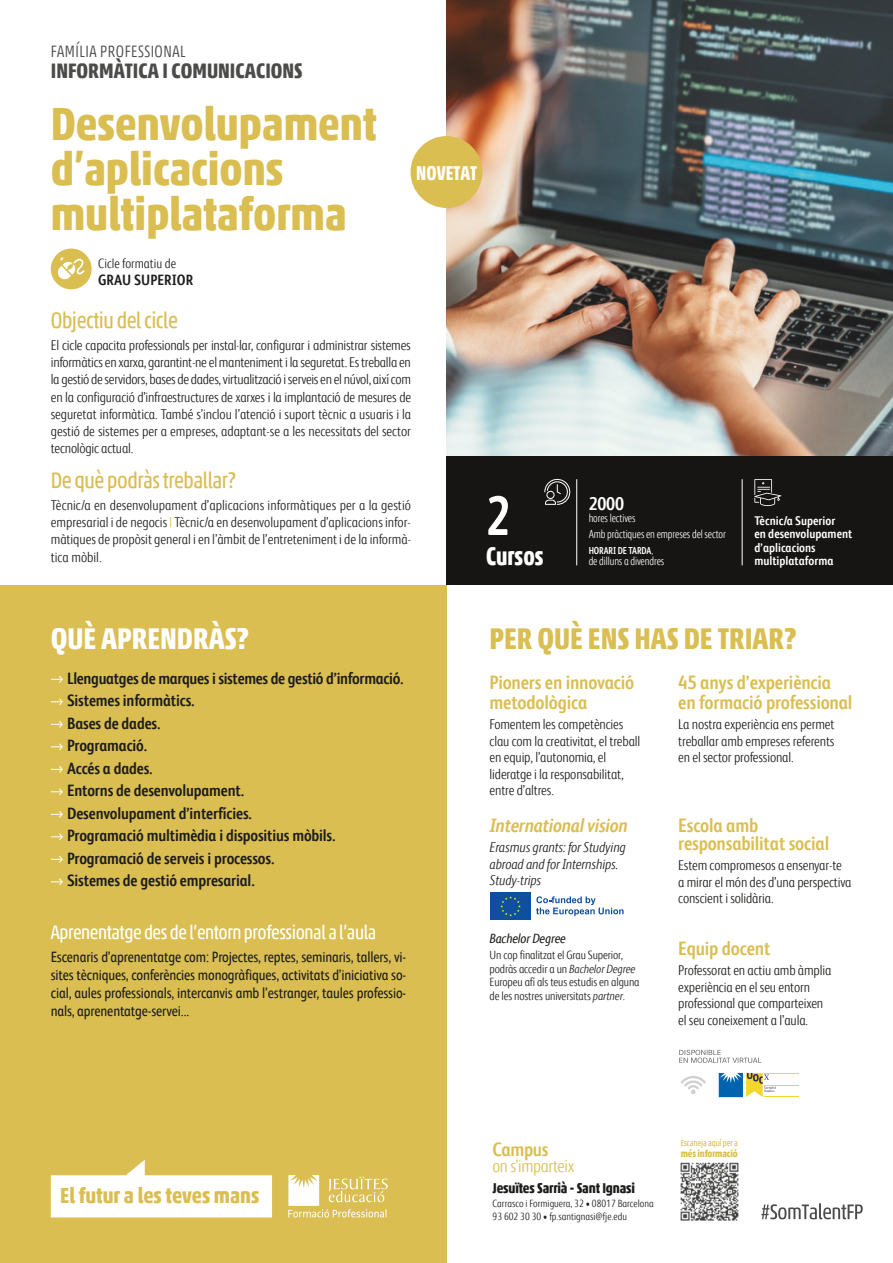
<style>
.page{position:relative;width:893px;height:1263px;background:#fff}
.page>*{position:absolute;margin:0;border:0;box-sizing:border-box;transform-origin:0 0}
.t1{font:700 55.65px "FS Albert Narrow";color:#fff;scale:.9 1}
.t2{font:700 condensed 46.5px/44.7px "Akko Pro";color:#dabe52}
.t3{font:700 condensed 30px "Akko Pro";color:#dabe52}
.t4{font:700 condensed 30px "Akko Pro";color:#fff}
.t5{font:700 condensed 25.5px "Akko Pro";color:#fff;scale:.9 1}
.t6{font:condensed 22.5px "Akko Pro";letter-spacing:-.02em;color:#dabe52}
.t7{font:700 condensed 21.75px "Akko Pro";color:#dabe52}
.t8{font:700 condensed 21px "Akko Pro";color:#4b4b4a}
.t9{font:700 condensed 20.1px "Akko Pro";color:#fff;scale:.91 1}
.t10{font:700 19.5px/19.5px "FS Albert Narrow";letter-spacing:-.01em;color:#dabe52}
.t11{font:condensed 19.5px "Akko Pro";letter-spacing:-.02em;color:#fff}
.t12{font:italic 700 19.5px "FS Albert Narrow";letter-spacing:-.01em;color:#dabe52}
.t13{font:700 18.6px "FS Albert Narrow";color:#fff}
.t14{font:300 18px "FS Albert Narrow";letter-spacing:-.02em;color:#dabe52}
.t15{font:700 16.5px/22.5px "FS Albert Narrow";letter-spacing:-.01em;color:#1d1d1b}
.t16{font:300 condensed 16.5px "Akko Pro";letter-spacing:.03em;color:#4b4b4a}
.t17{font:15px/18px "FS Albert Narrow";letter-spacing:-.01em;color:#1d1d1b;text-align:justify}
.t18{font:700 15px "FS Albert Narrow";color:#1d1d1b}
.t19{font:300 14.25px/16.5px "FS Albert Narrow";letter-spacing:-.01em;color:#1d1d1b;text-align:justify}
.t20{font:italic 300 14.25px/16.5px "FS Albert Narrow";letter-spacing:-.01em;color:#1d1d1b}
.t21{font:700 condensed 14.25px "Akko Pro";letter-spacing:-.01em;color:#1d1d1b}
.t22{font:300 13.5px "FS Albert Narrow";color:#1d1d1b}
.t23{font:italic 13.5px "FS Albert Narrow";letter-spacing:-.01em;color:#1d1d1b}
.t24{font:700 12.6px/13.5px "FS Albert Narrow";color:#fff}
.t25{font:300 12px/13.5px "FS Albert Narrow";letter-spacing:-.01em;color:#1d1d1b}
.t26{font:300 11.85px/15.9px "FS Albert Narrow";letter-spacing:-.01em;color:#fff;scale:.9 1}
.t27{font:300 10.5px/12.6px "FS Albert Narrow";color:#1d1d1b}
.t28{font:700 10.2px "FS Albert Narrow";letter-spacing:-.01em;color:#fff;scale:.9 1}
.t29{font:700 condensed 9.9px "Akko Pro";letter-spacing:-.01em;color:#dabe52}
.t30{font:condensed 9px "Akko Pro";letter-spacing:-.01em;color:#dabe52;scale:.96 1}
.s1{color:#fff}
.s2{color:#dabe52}
.s3{font-weight:300}
.s4{font-style:italic}
</style>
<div class="page">
<img style="left:446px;top:0;width:447px;height:456px">
<div style="left:0;top:585px;width:446px;height:678px;background:#dabe52"></div>
<div style="left:51px;top:249px;width:41px;height:40px;background:#dabe52;border-radius:50%"></div>
<svg style="left:58px;top:257px;width:27px;height:23px"></svg>
<svg style="left:51px;top:676px;width:12px;height:7px"></svg>
<svg style="left:51px;top:698px;width:12px;height:8px"></svg>
<svg style="left:51px;top:721px;width:12px;height:7px"></svg>
<svg style="left:51px;top:743px;width:12px;height:8px"></svg>
<svg style="left:51px;top:766px;width:12px;height:7px"></svg>
<svg style="left:51px;top:788px;width:12px;height:8px"></svg>
<svg style="left:51px;top:811px;width:12px;height:7px"></svg>
<svg style="left:51px;top:833px;width:12px;height:8px"></svg>
<svg style="left:51px;top:856px;width:12px;height:7px"></svg>
<svg style="left:51px;top:878px;width:12px;height:8px"></svg>
<svg style="left:490px;top:892px;width:41px;height:1px"></svg>
<div style="left:490px;top:893px;width:41px;height:27px;background:#0e4f9e"></div>
<svg style="left:500px;top:896px;width:21px;height:20px"></svg>
<svg style="left:536px;top:896px;width:88px;height:20px"></svg>
<div style="left:446px;top:456px;width:447px;height:129px;background:#161513"></div>
<svg style="left:544px;top:478px;width:27px;height:27px"></svg>
<svg style="left:754px;top:479px;width:27px;height:27px"></svg>
<hr style="left:576px;top:479px;width:1px;height:86px;background:#fff">
<hr style="left:742px;top:479px;width:1px;height:86px;background:#fff">
<svg style="left:51px;top:1159px;width:221px;height:58px"></svg>
<img style="left:680px;top:1162px;width:59px;height:59px">
<svg style="left:761px;top:1203px;width:102px;height:16px"></svg>
<div style="left:411px;top:136px;width:71px;height:72px;background:#dabe52;border-radius:50%"></div>
<svg style="left:288px;top:1175px;width:100px;height:42px"></svg>
<svg style="left:681px;top:1076px;width:25px;height:18px"></svg>
<hr style="left:764px;top:1073px;width:35px;height:1px;background:#f3d72c">
<hr style="left:764px;top:1084px;width:35px;height:1px;background:#f3d72c">
<hr style="left:764px;top:1096px;width:35px;height:1px;background:#f3d72c">
<svg style="left:719px;top:1073px;width:57px;height:24px"></svg>
<svg style="left:679px;top:1050px;width:82px;height:13px"></svg>
<p class="t16" style="left:51px;top:41px;width:136px">FAMÍLIA PROFESSIONAL</p>
<h3 class="t8" style="left:51px;top:58px;width:253px">INFORMÀTICA I COMUNICACIONS</h3>
<h2 class="t2" style="left:51px;top:101px;width:328px">Desenvolupament d’aplicacions multiplataforma</h2>
<p class="t22" style="left:98px;top:254px;width:80px">Cicle formatiu de</p>
<p class="t18" style="left:98px;top:269px;width:97px">GRAU SUPERIOR</p>
<h3 class="t6" style="left:51px;top:307px;width:129px">Objectiu del cicle</h3>
<p class="t19" style="left:51px;top:336px;width:362px;line-height:17.2px">El cicle capacita professionals per instal·lar, configurar i administrar sistemes informàtics en xarxa, garantint-ne el manteniment i la seguretat. Es treballa en la gestió de servidors, bases de dades, virtualització i serveis en el núvol, així com en la configuració d’infraestructures de xarxes i la implantació de mesures de seguretat informàtica. També s’inclou l’atenció i suport tècnic a usuaris i la gestió de sistemes per a empreses, adaptant-se a les necessitats del sector tecnològic actual.</p>
<h3 class="t6" style="left:51px;top:467px;width:194px">De què podràs treballar?<span class="s1">?</span></h3>
<p class="t19" style="left:51px;top:496px;width:362px;line-height:17.2px">Tècnic/a en desenvolupament d’aplicacions informàtiques per a la gestió empresarial i de negocis <span class="s2">|</span> Tècnic/a en desenvolupament d’aplicacions infor&shy;màtiques de propòsit general i en l’àmbit de l’entreteniment i de la informà&shy;tica mòbil.</p>
<h3 class="t9" style="left:416px;top:160px;width:68px">NOVETAT</h3>
<h1 class="t1" style="left:486px;top:475px;width:29px">2</h1>
<h3 class="t5" style="left:486px;top:541px;width:65px">Cursos</h3>
<h3 class="t13" style="left:589px;top:490px;width:37px">2000</h3>
<p class="t26" style="left:589px;top:509px;width:154px">hores lectives<br>Amb pràctiques en empreses del sector</p>
<p class="t28" style="left:589px;top:543px;width:73px">HORARI DE TARDA<span class="s3">,</span></p>
<p class="t26" style="left:589px;top:553px;width:86px">de dilluns a divendres</p>
<p class="t24" style="left:754px;top:513px;width:99px">Tècnic/a Superior<br>en desenvolupament d’aplicacions multiplataforma</p>
<h3 class="t4" style="left:51px;top:620px;width:200px">QUÈ APRENDRÀS?</h3>
<p class="t15" style="left:67px;top:666px;width:338px">Llenguatges de marques i sistemes de gestió d’informació.<br>Sistemes informàtics.<br>Bases de dades.<br>Programació.<br>Accés a dades.<br>Entorns de desenvolupament.<br>Desenvolupament d’interfícies.<br>Programació multimèdia i dispositius mòbils.<br>Programació de serveis i processos.<br>Sistemes de gestió empresarial.</p>
<h3 class="t11" style="left:51px;top:921px;width:327px">Aprenentatge des de l’entorn professional a l’aula</h3>
<p class="t17" style="left:51px;top:947px;width:357px">Escenaris d’aprenentatge com: Projectes, reptes, seminaris, tallers, vi&shy;sites tècniques, conferències monogràfiques, activitats d’iniciativa so&shy;cial, aules professionals, intercanvis amb l’estranger, taules professio&shy;nals, aprenentatge-servei...</p>
<h3 class="t3" style="left:490px;top:620px;width:308px">PER QUÈ ENS HAS DE TRIAR?</h3>
<h3 class="t10" style="left:490px;top:672px;width:146px">Pioners en innovació metodològica</h3>
<p class="t19" style="left:490px;top:715px;width:152px;text-align:left">Fomentem les competències clau com la creativitat, el treball en equip, l’autonomia, el lideratge i la responsabilitat, entre d’altres.</p>
<h3 class="t10" style="left:678px;top:815px;width:152px;line-height:18px">Escola amb responsabilitat social</h3>
<p class="t19" style="left:678px;top:856px;width:175px;text-align:left">Estem compromesos a ensenyar-te a mirar el món des d’una perspectiva conscient i solidària.</p>
<h3 class="t10" style="left:678px;top:672px;width:176px">45 anys d’experiència en formació professional</h3>
<p class="t19" style="left:678px;top:715px;width:158px">La nostra experiència ens permet treballar amb empreses referents en el sector professional.</p>
<h3 class="t12" style="left:490px;top:811px;width:140px">International vision</h3>
<p class="t20" style="left:490px;top:838px;width:138px">Erasmus grants: for Studying abroad and for Internships.<br>Study-trips</p>
<p class="t23" style="left:490px;top:929px;width:78px">Bachelor Degree</p>
<p class="t25" style="left:490px;top:947px;width:151px">Un cop finalitzat el Grau Superior, podràs accedir a un <span class="s4">Bachelor Degree </span>Europeu afí als teus estudis en alguna de les nostres universitats <span class="s4">partner</span>.</p>
<h3 class="t10" style="left:678px;top:937px;width:94px">Equip docent</h3>
<p class="t19" style="left:678px;top:961px;width:155px;text-align:left">Professorat en actiu amb àmplia experiència en el seu entorn professional que comparteixen el seu coneixement a l’aula.</p>
<h3 class="t7" style="left:60px;top:1182px;width:201px">El futur a les teves mans</h3>
<h3 class="t10" style="left:493px;top:1138px;width:58px">Campus</h3>
<p class="t14" style="left:493px;top:1153px;width:83px">on s’imparteix</p>
<p class="t21" style="left:493px;top:1179px;width:144px">Jesuïtes Sarrià - Sant Ignasi</p>
<p class="t27" style="left:493px;top:1197px;width:163px">Carrasco i Formiguera, 32 • 08017 Barcelona<br>93 602 30 30 • fp.santignasi@fje.edu</p>
<p class="t30" style="left:681px;top:1137px;width:61px">Escaneja aquí per a</p>
<p class="t29" style="left:681px;top:1147px;width:58px">més informació</p>
</div>
